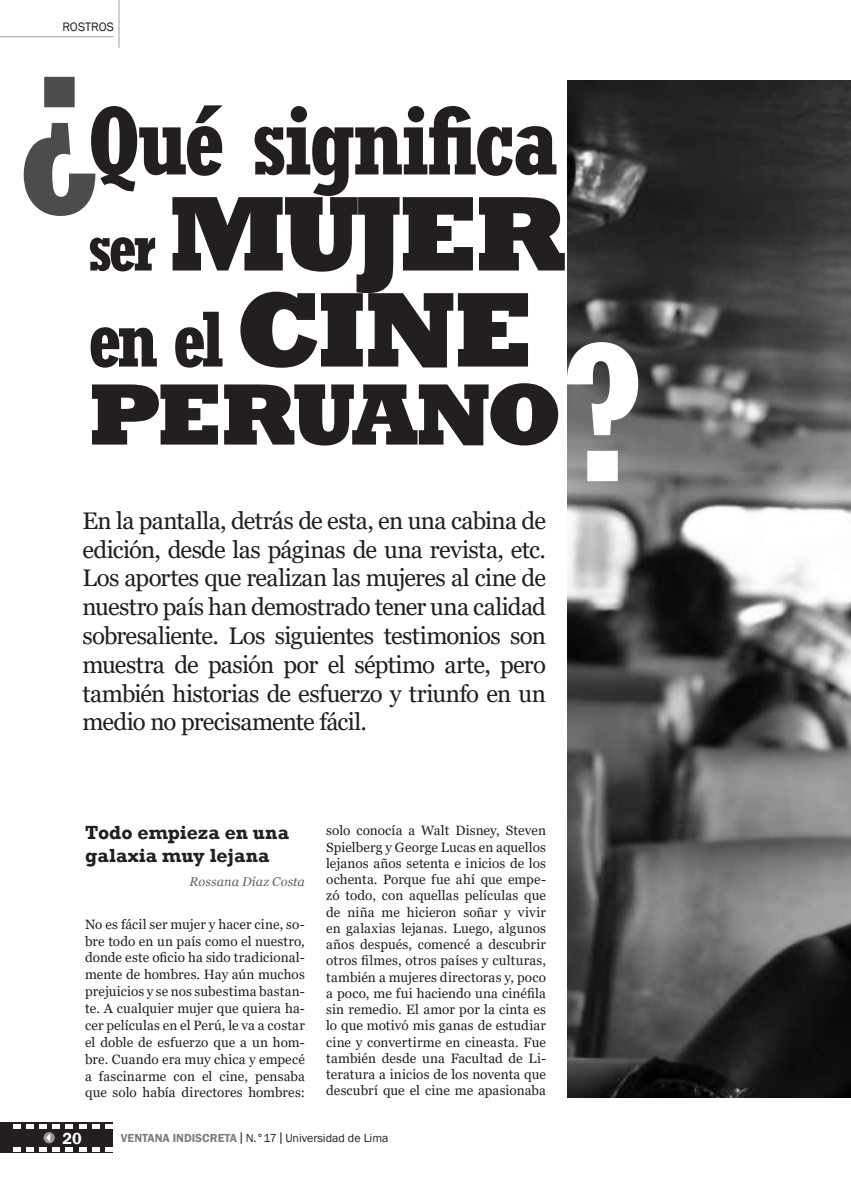
<style>
.page{position:relative;width:851px;height:1191px;background:#fff}
.page>*{position:absolute;margin:0;border:0;box-sizing:border-box;transform-origin:0 0}
.t1{font:700 condensed 195px "Rockwell";color:#4e4b4c}
.t2{font:700 condensed 195px "Rockwell";color:#fff}
.t3{font:800 108px "Rockwell";letter-spacing:-.045em;color:#241f1f}
.t4{font:700 condensed 96px "Rockwell";letter-spacing:-.035em;color:#241f1f}
.t5{font:800 88.5px "Rockwell";letter-spacing:-.05em;color:#241f1f}
.t6{font:700 condensed 78px "Rockwell";color:#241f1f}
.t7{font:24px/28.8px "Georgia";letter-spacing:-.03em;color:#241f1f;text-align:justify}
.t8{font:700 19.5px/23.1px "Rockwell";color:#241f1f}
.t9{font:600 16.5px "Franklin Gothic";color:#fff}
.t10{font:13.5px/16.2px "Georgia";color:#241f1f;text-align:justify}
.t11{font:italic 12.75px "Georgia";letter-spacing:.01em;color:#656365}
.t12{font:12.6px "Franklin Gothic";letter-spacing:-.005em;color:#241f1f}
.t13{font:12px "Franklin Gothic";color:#241f1f}
.s1{font-weight:700;font-stretch:condensed;font-size:66px}
.s2{font-weight:800;font-stretch:normal;font-size:108px}
.s3{font-weight:600;color:#7d7c7e}
.s4{font-size:9.6px}
</style>
<div class="page">
<hr style="left:0;top:36px;width:113px;height:1px;background:#aaaaac">
<hr style="left:118px;top:0;width:1px;height:48px;background:#aaaaac">
<div style="left:0;top:1122px;width:112px;height:31px;background:#241f1f"></div>
<svg style="left:105px;top:1124px;width:7px;height:4px"></svg>
<svg style="left:92px;top:1124px;width:7px;height:4px"></svg>
<svg style="left:79px;top:1124px;width:7px;height:4px"></svg>
<svg style="left:66px;top:1124px;width:7px;height:4px"></svg>
<svg style="left:27px;top:1124px;width:7px;height:4px"></svg>
<svg style="left:13px;top:1124px;width:7px;height:4px"></svg>
<svg style="left:105px;top:1147px;width:7px;height:4px"></svg>
<svg style="left:92px;top:1147px;width:7px;height:4px"></svg>
<svg style="left:79px;top:1147px;width:7px;height:4px"></svg>
<svg style="left:66px;top:1147px;width:7px;height:4px"></svg>
<svg style="left:27px;top:1147px;width:7px;height:4px"></svg>
<svg style="left:13px;top:1147px;width:7px;height:4px"></svg>
<svg style="left:40px;top:1124px;width:20px;height:27px"></svg>
<img style="left:567px;top:81px;width:283px;height:1016px">
<p class="t12" style="left:62px;top:19px;width:53px">ROSTROS</p>
<h1 class="t1" style="left:20px;top:-11px;width:81px">¿</h1>
<h3 class="t4" style="left:88px;top:84px;width:472px">Qué significa</h3>
<h2 class="t3" style="left:88px;top:172px;width:480px"><span class="s1">ser</span> MUJER</h2>
<h3 class="t6" style="left:88px;top:293px;width:447px">en el <span class="s2">CINE</span></h3>
<h3 class="t5" style="left:88px;top:364px;width:476px">PERUANO</h3>
<h1 class="t2" style="left:562px;top:298px;width:81px">?</h1>
<p class="t7" style="left:82px;top:506px;width:465px">En la pantalla, detrás de esta, en una cabina de edición, desde las páginas de una revista, etc.<br>Los aportes que realizan las mujeres al cine de nuestro país han demostrado tener una calidad sobresaliente. Los siguientes testimonios son muestra de pasión por el séptimo arte, pero también historias de esfuerzo y triunfo en un medio no precisamente fácil.</p>
<h3 class="t8" style="left:85px;top:820px;width:205px">Todo empieza en una galaxia muy lejana</h3>
<p class="t11" style="left:189px;top:874px;width:117px">Rossana Díaz Costa</p>
<p class="t10" style="left:85px;top:916px;width:221px;line-height:16.8px">No es fácil ser mujer y hacer cine, so&shy;bre todo en un país como el nuestro, donde este oficio ha sido tradicional&shy;mente de hombres. Hay aún muchos prejuicios y se nos subestima bastan&shy;te. A cualquier mujer que quiera ha&shy;cer películas en el Perú, le va a costar el doble de esfuerzo que a un hom&shy;bre. Cuando era muy chica y empecé a fascinarme con el cine, pensaba que solo había directores hombres:</p>
<p class="t10" style="left:326px;top:823px;width:221px">solo conocía a Walt Disney, Steven Spielberg y George Lucas en aquellos lejanos años setenta e inicios de los ochenta. Porque fue ahí que empe&shy;zó todo, con aquellas películas que de niña me hicieron soñar y vivir en galaxias lejanas. Luego, algunos años después, comencé a descubrir otros filmes, otros países y culturas, también a mujeres directoras y, poco a poco, me fui haciendo una cinéfila sin remedio. El amor por la cinta es lo que motivó mis ganas de estudiar cine y convertirme en cineasta. Fue también desde una Facultad de Li&shy;teratura a inicios de los noventa que descubrí que el cine me apasionaba</p>
<p class="t9" style="left:62px;top:1127px;width:21px">20</p>
<p class="t13" style="left:121px;top:1130px;width:269px"><span class="s3">VENTANA INDISCRETA</span><span class="s4">│</span>N.°17<span class="s4">│</span>Universidad de Lima</p>
</div>
